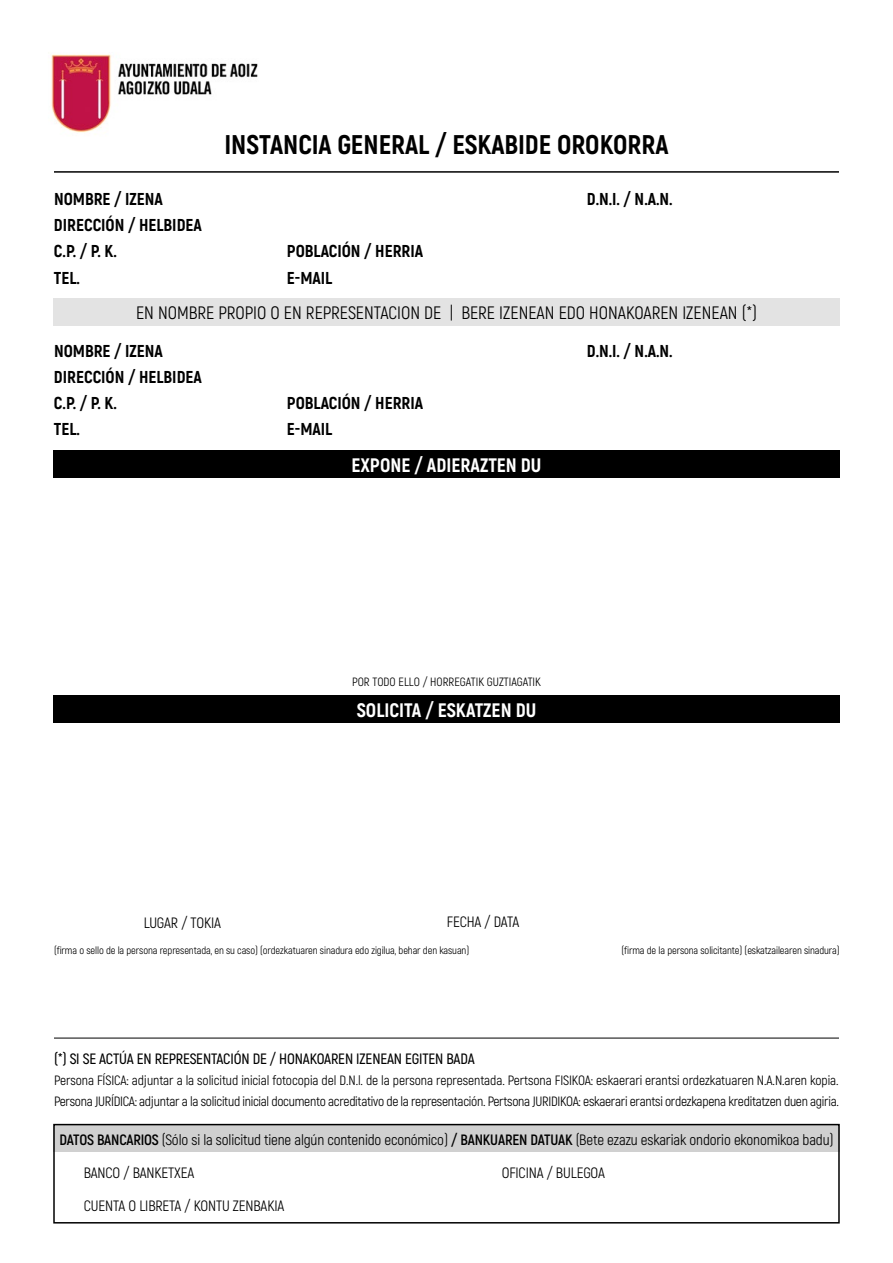
<style>
.page{position:relative;width:893px;height:1263px;background:#fff}
.page>*{position:absolute;margin:0;border:0;box-sizing:border-box;transform-origin:0 0}
.t1{font:800 27px "Akrobat";color:#000}
.t2{font:800 19.5px "Akrobat";color:#fff}
.t3{font:18px "Akrobat";color:#000}
.t4{font:800 17.25px "Akrobat";color:#000}
.t5{font:15px "Akrobat";letter-spacing:-.01em;color:#000}
.t6{font:600 15px "Akrobat";letter-spacing:-.01em;color:#000}
.t7{font:13.5px/21px "Akrobat";letter-spacing:-.02em;color:#000}
.t8{font:12px "Akrobat";color:#000}
.t9{font:10.5px "Akrobat";letter-spacing:-.01em;color:#000}
.s1{font-weight:700}
</style>
<div class="page">
<div style="left:53px;top:1124px;width:787px;height:28px;background:#d0d0d0"></div>
<div style="left:53px;top:298px;width:787px;height:28px;background:#e3e3e3"></div>
<div style="left:53px;top:450px;width:787px;height:28px;background:#000"></div>
<div style="left:53px;top:695px;width:787px;height:28px;background:#000"></div>
<div style="left:53px;top:1124px;width:787px;height:99px;border:2px solid #000"></div>
<img style="left:51px;top:54px;width:207px;height:79px">
<hr style="left:54px;top:1038px;width:785px;height:1px;background:#000">
<hr style="left:54px;top:171px;width:785px;height:2px;background:#000">
<h1 class="t1" style="left:224px;top:127px;width:446px">INSTANCIA GENERAL / ESKABIDE OROKORRA</h1>
<p class="t4" style="left:54px;top:188px;width:110px">NOMBRE / IZENA</p>
<p class="t4" style="left:587px;top:188px;width:87px">D.N.I. / N.A.N.</p>
<p class="t4" style="left:54px;top:214px;width:149px">DIRECCIÓN / HELBIDEA</p>
<p class="t4" style="left:54px;top:240px;width:64px">C.P. / P. K.</p>
<p class="t4" style="left:287px;top:240px;width:138px">POBLACIÓN / HERRIA</p>
<p class="t4" style="left:54px;top:267px;width:28px">TEL.</p>
<p class="t4" style="left:287px;top:267px;width:47px">E-MAIL</p>
<h3 class="t3" style="left:136px;top:302px;width:622px">EN NOMBRE PROPIO O EN REPRESENTACION DE | BERE IZENEAN EDO HONAKOAREN IZENEAN (*)</h3>
<p class="t4" style="left:54px;top:340px;width:110px">NOMBRE / IZENA</p>
<p class="t4" style="left:587px;top:340px;width:87px">D.N.I. / N.A.N.</p>
<p class="t4" style="left:54px;top:366px;width:149px">DIRECCIÓN / HELBIDEA</p>
<p class="t4" style="left:54px;top:392px;width:64px">C.P. / P. K.</p>
<p class="t4" style="left:287px;top:392px;width:138px">POBLACIÓN / HERRIA</p>
<p class="t4" style="left:54px;top:418px;width:28px">TEL.</p>
<p class="t4" style="left:287px;top:418px;width:47px">E-MAIL</p>
<h2 class="t2" style="left:352px;top:453px;width:191px">EXPONE / ADIERAZTEN DU</h2>
<p class="t8" style="left:352px;top:674px;width:190px">POR TODO ELLO / HORREGATIK GUZTIAGATIK</p>
<h2 class="t2" style="left:357px;top:698px;width:181px">SOLICITA / ESKATZEN DU</h2>
<p class="t5" style="left:144px;top:913px;width:79px">LUGAR / TOKIA</p>
<p class="t5" style="left:447px;top:913px;width:74px">FECHA / DATA</p>
<p class="t9" style="left:54px;top:944px;width:417px">(firma o sello de la persona representada, en su caso) (ordezkatuaren sinadura edo zigilua, behar den kasuan)</p>
<p class="t9" style="left:621px;top:944px;width:220px">(firma de la persona solicitante) (eskatzailearen sinadura)</p>
<p class="t6" style="left:54px;top:1049px;width:422px">(*) SI SE ACTÚA EN REPRESENTACIÓN DE / HONAKOAREN IZENEAN EGITEN BADA</p>
<p class="t7" style="left:54px;top:1069px;width:786px">Persona FÍSICA: adjuntar a la solicitud inicial fotocopia del D.N.l. de la persona representada. Pertsona FISIKOA: eskaerari erantsi ordezkatuaren N.A.N.aren kopia.<br>Persona JURÍDICA: adjuntar a la solicitud inicial documento acreditativo de la representación. Pertsona JURIDIKOA: eskaerari erantsi ordezkapena kreditatzen duen agiria.</p>
<p class="t5" style="left:59px;top:1130px;width:776px"><span class="s1">DATOS BANCARIOS</span> (Sólo si la solicitud tiene algún contenido económico) <span class="s1">/ BANKUAREN DATUAK</span> (Bete ezazu eskariak ondorio ekonomikoa badu)</p>
<p class="t5" style="left:84px;top:1163px;width:112px">BANCO / BANKETXEA</p>
<p class="t5" style="left:502px;top:1163px;width:105px">OFICINA / BULEGOA</p>
<p class="t5" style="left:84px;top:1197px;width:202px">CUENTA O LIBRETA / KONTU ZENBAKIA</p>
</div>
